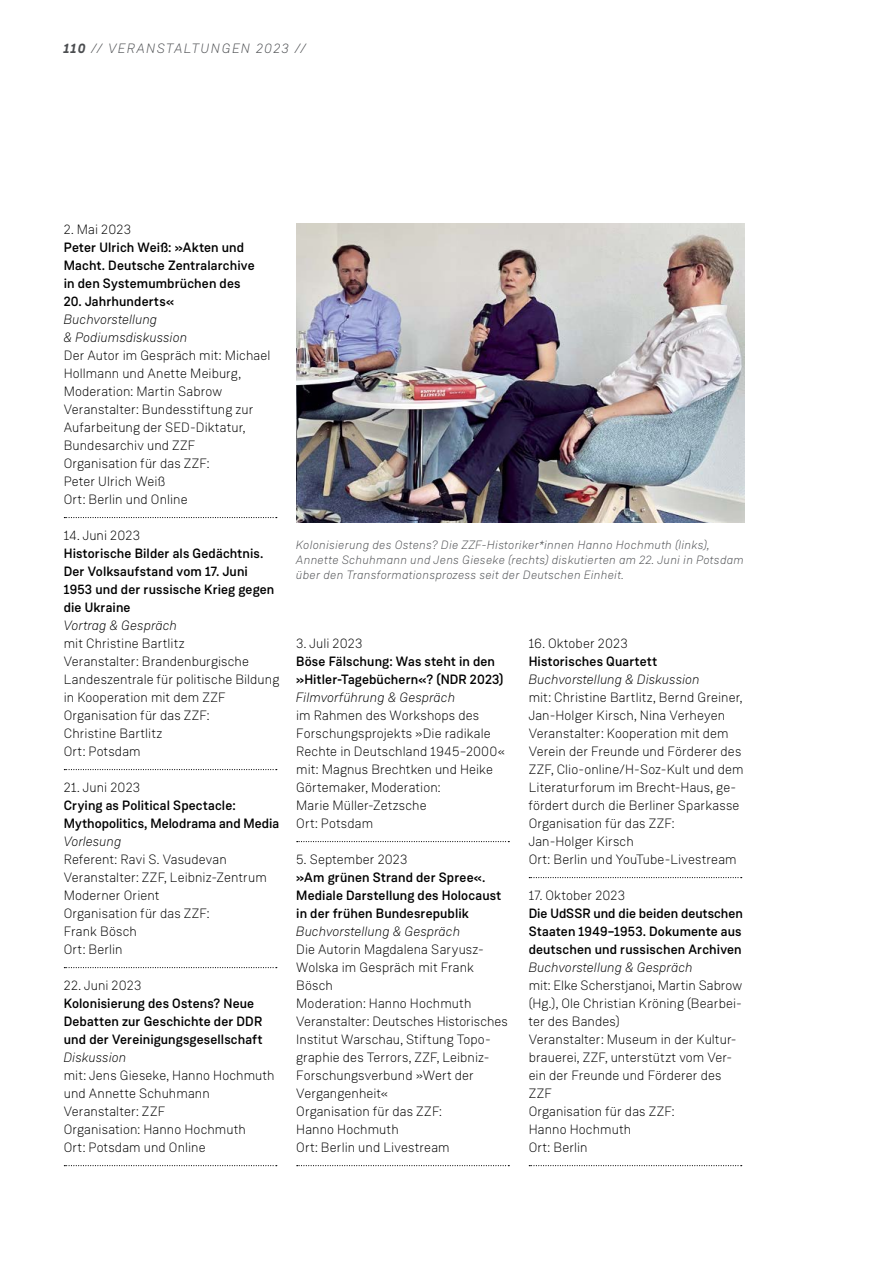
<style>
.page{position:relative;width:893px;height:1263px;background:#fff}
.page>*{position:absolute;margin:0;border:0;box-sizing:border-box;transform-origin:0 0}
.t1{font:300 13.5px/18px "Weissenhof Grotesk";letter-spacing:.01em;color:#000}
.t2{font:500 13.5px/18px "Weissenhof Grotesk";letter-spacing:.01em;color:#000}
.t3{font:italic 300 13.5px/18px "Weissenhof Grotesk";letter-spacing:.005em;color:#000}
.t4{font:italic 300 13.5px "Weissenhof Grotesk";letter-spacing:.095em;color:#4b4d50}
.t5{font:italic 300 12px/15px "Weissenhof Grotesk";letter-spacing:.03em;color:#4b4d50}
.s1{font-weight:700}
</style>
<div class="page">
<svg style="left:64px;top:517px;width:213px;height:1px"></svg>
<svg style="left:64px;top:769px;width:213px;height:1px"></svg>
<svg style="left:64px;top:967px;width:213px;height:1px"></svg>
<svg style="left:64px;top:1165px;width:213px;height:1px"></svg>
<svg style="left:297px;top:841px;width:212px;height:1px"></svg>
<svg style="left:297px;top:1165px;width:212px;height:1px"></svg>
<svg style="left:529px;top:877px;width:213px;height:1px"></svg>
<svg style="left:529px;top:1165px;width:213px;height:1px"></svg>
<img style="left:296px;top:224px;width:448px;height:298px">
<p class="t4" style="left:64px;top:40px;width:244px"><span class="s1">110</span> // VERANSTALTUNGEN 2023 //</p>
<p class="t1" style="left:64px;top:220px;width:69px">2. Mai 2023</p>
<p class="t2" style="left:64px;top:238px;width:192px">Peter Ulrich Weiß: »Akten und<br>Macht. Deutsche Zentralarchive in den Systemumbrüchen des</p>
<p class="t2" style="left:64px;top:292px;width:112px">20. Jahrhunderts«</p>
<p class="t3" style="left:64px;top:310px;width:125px">Buchvorstellung<br>&amp; Podiumsdiskussion</p>
<p class="t1" style="left:64px;top:346px;width:208px">Der Autor im Gespräch mit: Michael<br>Hollmann und Anette Meiburg,<br>Moderation: Martin Sabrow<br>Veranstalter: Bundesstiftung zur<br>Aufarbeitung der SED-Diktatur,<br>Bundesarchiv und ZZF<br>Organisation für das ZZF:<br>Peter Ulrich Weiß<br>Ort: Berlin und Online</p>
<p class="t1" style="left:64px;top:526px;width:78px">14. Juni 2023</p>
<p class="t2" style="left:64px;top:544px;width:212px">Historische Bilder als Gedächtnis.<br>Der Volksaufstand vom 17. Juni<br>1953 und der russische Krieg gegen die Ukraine</p>
<p class="t3" style="left:64px;top:616px;width:115px">Vortrag &amp; Gespräch</p>
<p class="t1" style="left:64px;top:634px;width:217px">mit Christine Bartlitz<br>Veranstalter: Brandenburgische<br>Landeszentrale für politische Bildung in Kooperation mit dem ZZF<br>Organisation für das ZZF:<br>Christine Bartlitz<br>Ort: Potsdam</p>
<p class="t1" style="left:64px;top:778px;width:78px">21. Juni 2023</p>
<p class="t2" style="left:64px;top:796px;width:217px">Crying as Political Spectacle:<br>Mythopolitics, Melodrama and Media</p>
<p class="t3" style="left:64px;top:832px;width:59px">Vorlesung</p>
<p class="t1" style="left:64px;top:850px;width:205px">Referent: Ravi S. Vasudevan<br>Veranstalter: ZZF, Leibniz-Zentrum<br>Moderner Orient<br>Organisation für das ZZF:<br>Frank Bösch<br>Ort: Berlin</p>
<p class="t1" style="left:64px;top:976px;width:79px">22. Juni 2023</p>
<p class="t2" style="left:64px;top:994px;width:200px">Kolonisierung des Ostens? Neue<br>Debatten zur Geschichte der DDR und der Vereinigungsgesellschaft</p>
<p class="t3" style="left:64px;top:1048px;width:64px">Diskussion</p>
<p class="t1" style="left:64px;top:1066px;width:212px">mit: Jens Gieseke, Hanno Hochmuth und Annette Schuhmann<br>Veranstalter: ZZF<br>Organisation: Hanno Hochmuth<br>Ort: Potsdam und Online</p>
<p class="t5" style="left:296px;top:537px;width:449px">Kolonisierung des Ostens? Die ZZF-Historiker*innen Hanno Hochmuth (links),<br>Annette Schuhmann und Jens Gieseke (rechts) diskutierten am 22. Juni in Potsdam über den Transformationsprozess seit der Deutschen Einheit.</p>
<p class="t1" style="left:296px;top:634px;width:68px">3. Juli 2023</p>
<p class="t2" style="left:296px;top:652px;width:209px">Böse Fälschung: Was steht in den »Hitler-Tagebüchern«? (NDR 2023)</p>
<p class="t3" style="left:296px;top:688px;width:161px">Filmvorführung &amp; Gespräch</p>
<p class="t1" style="left:296px;top:706px;width:210px">im Rahmen des Workshops des<br>Forschungsprojekts »Die radikale<br>Rechte in Deutschland 1945–2000« mit: Magnus Brechtken und Heike<br>Görtemaker, Moderation:<br>Marie Müller-Zetzsche<br>Ort: Potsdam</p>
<p class="t1" style="left:296px;top:850px;width:113px">5. September 2023</p>
<p class="t2" style="left:296px;top:868px;width:207px">»Am grünen Strand der Spree«.<br>Mediale Darstellung des Holocaust in der frühen Bundesrepublik</p>
<p class="t3" style="left:296px;top:922px;width:166px">Buchvorstellung &amp; Gespräch</p>
<p class="t1" style="left:296px;top:940px;width:213px">Die Autorin Magdalena Saryusz-<br>Wolska im Gespräch mit Frank<br>Bösch<br>Moderation: Hanno Hochmuth<br>Veranstalter: Deutsches Historisches<br>Institut Warschau, Stiftung Topo&shy;graphie des Terrors, ZZF, Leibniz-<br>Forschungsverbund »Wert der<br>Vergangenheit«<br>Organisation für das ZZF:<br>Hanno Hochmuth<br>Ort: Berlin und Livestream</p>
<p class="t1" style="left:529px;top:634px;width:101px">16. Oktober 2023</p>
<p class="t2" style="left:529px;top:652px;width:130px">Historisches Quartett</p>
<p class="t3" style="left:529px;top:670px;width:173px">Buchvorstellung &amp; Diskussion</p>
<p class="t1" style="left:529px;top:688px;width:216px">mit: Christine Bartlitz, Bernd Greiner, Jan-Holger Kirsch, Nina Verheyen Veranstalter: Kooperation mit dem Verein der Freunde und Förderer des ZZF, Clio-online/H-Soz-Kult und dem Literaturforum im Brecht-Haus, ge&shy;fördert durch die Berliner Sparkasse Organisation für das ZZF:<br>Jan-Holger Kirsch<br>Ort: Berlin und YouTube-Livestream</p>
<p class="t1" style="left:529px;top:886px;width:98px">17. Oktober 2023</p>
<p class="t2" style="left:529px;top:904px;width:216px;text-align:justify">Die UdSSR und die beiden deutschen Staaten 1949–1953. Dokumente aus deutschen und russischen Archiven</p>
<p class="t3" style="left:529px;top:958px;width:166px">Buchvorstellung &amp; Gespräch</p>
<p class="t1" style="left:529px;top:976px;width:215px">mit: Elke Scherstjanoi, Martin Sabrow (Hg.), Ole Christian Kröning (Bearbei&shy;ter des Bandes)<br>Veranstalter: Museum in der Kultur&shy;brauerei, ZZF, unterstützt vom Ver&shy;ein der Freunde und Förderer des<br>ZZF<br>Organisation für das ZZF:<br>Hanno Hochmuth<br>Ort: Berlin</p>
</div>
